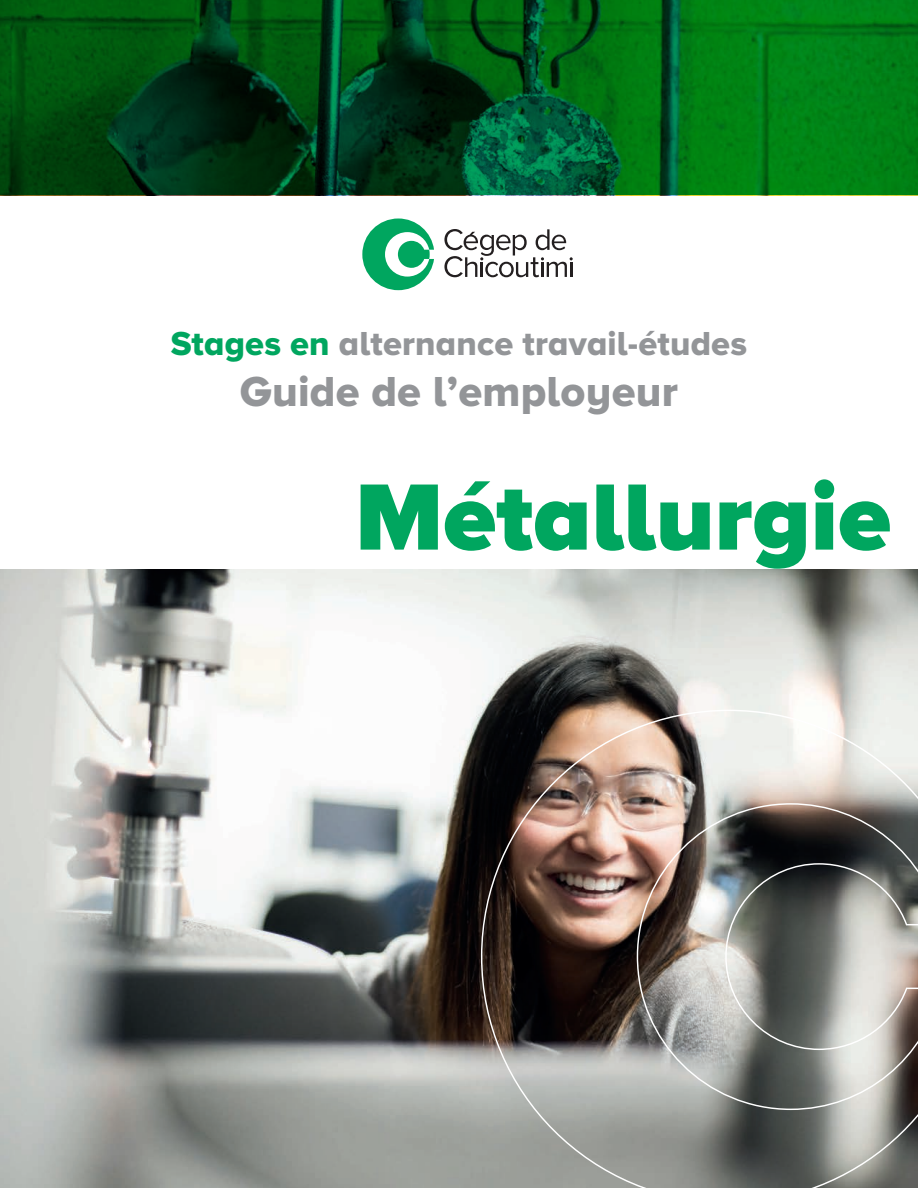
<style>
.page{position:relative;width:918px;height:1188px;background:#fff}
.page>*{position:absolute;margin:0;border:0;box-sizing:border-box;transform-origin:0 0}
.t1{font:900 97.5px "Proxima Nova A";color:#00a65f}
.t2{font:43.5px "Proxima Nova A Extrabld";letter-spacing:.005em;color:#939598}
.t3{font:34.5px "Proxima Nova A Extrabld";letter-spacing:.005em;color:#939598}
.s1{color:#00a65f}
</style>
<div class="page">
<svg style="left:0;top:0;width:918px;height:195px;background:#005817"></svg>
<img style="left:0;top:569px;width:918px;height:619px">
<svg style="left:362px;top:219px;width:72px;height:71px"></svg>
<svg style="left:444px;top:229px;width:129px;height:48px"></svg>
<img style="left:480px;top:709px;width:438px;height:479px">
<p class="t3" style="left:171px;top:324px;width:578px"><span class="s1">Stages en</span> alternance travail-études</p>
<p class="t2" style="left:240px;top:367px;width:440px">Guide de l’employeur</p>
<h1 class="t1" style="left:355px;top:461px;width:537px">Métallurgie</h1>
</div>
